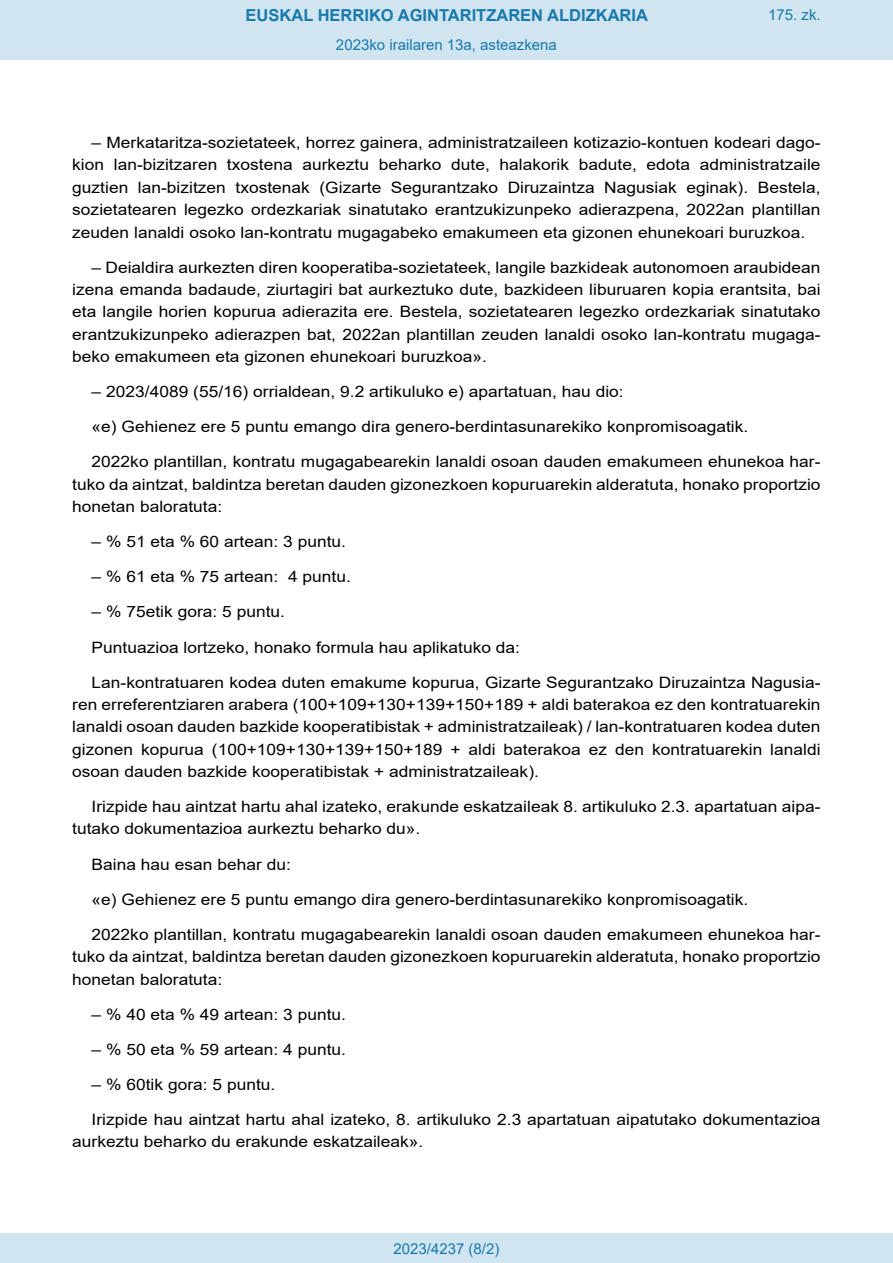
<style>
.page{position:relative;width:893px;height:1263px;background:#fff}
.page>*{position:absolute;margin:0;border:0;box-sizing:border-box;transform-origin:0 0}
.t1{font:700 16.5px "Arial";color:#1879ad}
.BOPVDetalle{font:15.6px/22.4px "Arial";color:#000;text-align:justify;scale:1.11 1}
.Paginacion_Centro{font:15px "Arial";color:#1879ad}
</style>
<div class="page">
<div style="left:0;top:0;width:893px;height:60px;background:#d0e5f0"></div>
<div style="left:0;top:1233px;width:893px;height:30px;background:#d0e5f0"></div>
<p class="t1" style="left:246px;top:3px;width:404px">EUSKAL HERRIKO AGINTARITZAREN ALDIZKARIA</p>
<p class="Paginacion_Centro" style="left:336px;top:35px;width:222px">2023ko irailaren 13a, asteazkena</p>
<p class="Paginacion_Centro" style="left:768px;top:5px;width:54px">175. zk.</p>
<p class="BOPVDetalle" style="left:72px;top:131px;width:676px;text-indent:19px">– Merkataritza-sozietateek, horrez gainera, administratzaileen kotizazio-kontuen kodeari dago&shy;kion lan-bizitzaren txostena aurkeztu beharko dute, halakorik badute, edota administratzaile guztien lan-bizitzen txostenak (Gizarte Segurantzako Diruzaintza Nagusiak eginak). Bestela, sozietatearen legezko ordezkariak sinatutako erantzukizunpeko adierazpena, 2022an plantillan zeuden lanaldi osoko lan-kontratu mugagabeko emakumeen eta gizonen ehunekoari buruzkoa.</p>
<p class="BOPVDetalle" style="left:72px;top:256px;width:676px;text-indent:19px">– Deialdira aurkezten diren kooperatiba-sozietateek, langile bazkideak autonomoen araubidean izena emanda badaude, ziurtagiri bat aurkeztuko dute, bazkideen liburuaren kopia erantsita, bai eta langile horien kopurua adierazita ere. Bestela, sozietatearen legezko ordezkariak sinatutako erantzukizunpeko adierazpen bat, 2022an plantillan zeuden lanaldi osoko lan-kontratu mugaga&shy;beko emakumeen eta gizonen ehunekoari buruzkoa».</p>
<p class="BOPVDetalle" style="left:92px;top:380px;width:481px">– 2023/4089 (55/16) orrialdean, 9.2 artikuluko e) apartatuan, hau dio:</p>
<p class="BOPVDetalle" style="left:92px;top:415px;width:593px">«e) Gehienez ere 5 puntu emango dira genero-berdintasunarekiko konpromisoagatik.</p>
<p class="BOPVDetalle" style="left:72px;top:451px;width:676px;text-indent:19px">2022ko plantillan, kontratu mugagabearekin lanaldi osoan dauden emakumeen ehunekoa har&shy;tuko da aintzat, baldintza beretan dauden gizonezkoen kopuruarekin alderatuta, honako proportzio honetan baloratuta:</p>
<p class="BOPVDetalle" style="left:92px;top:530px;width:231px">– % 51 eta % 60 artean: 3 puntu.</p>
<p class="BOPVDetalle" style="left:92px;top:565px;width:235px">– % 61 eta % 75 artean: 4 puntu.</p>
<p class="BOPVDetalle" style="left:92px;top:601px;width:176px">– % 75etik gora: 5 puntu.</p>
<p class="BOPVDetalle" style="left:92px;top:636px;width:387px">Puntuazioa lortzeko, honako formula hau aplikatuko da:</p>
<p class="BOPVDetalle" style="left:72px;top:671px;width:676px;text-indent:19px">Lan-kontratuaren kodea duten emakume kopurua, Gizarte Segurantzako Diruzaintza Nagusia&shy;ren erreferentziaren arabera (100+109+130+139+150+189 + aldi baterakoa ez den kontratuarekin lanaldi osoan dauden bazkide kooperatibistak + administratzaileak) / lan-kontratuaren kodea duten gizonen kopurua (100+109+130+139+150+189 + aldi baterakoa ez den kontratuarekin lanaldi osoan dauden bazkide kooperatibistak + administratzaileak).</p>
<p class="BOPVDetalle" style="left:72px;top:795px;width:676px;text-indent:19px">Irizpide hau aintzat hartu ahal izateko, erakunde eskatzaileak 8. artikuluko 2.3. apartatuan aipa&shy;tutako dokumentazioa aurkeztu beharko du».</p>
<p class="BOPVDetalle" style="left:92px;top:853px;width:181px">Baina hau esan behar du:</p>
<p class="BOPVDetalle" style="left:92px;top:888px;width:593px">«e) Gehienez ere 5 puntu emango dira genero-berdintasunarekiko konpromisoagatik.</p>
<p class="BOPVDetalle" style="left:72px;top:923px;width:676px;text-indent:19px">2022ko plantillan, kontratu mugagabearekin lanaldi osoan dauden emakumeen ehunekoa har&shy;tuko da aintzat, baldintza beretan dauden gizonezkoen kopuruarekin alderatuta, honako proportzio honetan baloratuta:</p>
<p class="BOPVDetalle" style="left:92px;top:1003px;width:231px">– % 40 eta % 49 artean: 3 puntu.</p>
<p class="BOPVDetalle" style="left:92px;top:1038px;width:231px">– % 50 eta % 59 artean: 4 puntu.</p>
<p class="BOPVDetalle" style="left:92px;top:1073px;width:167px">– % 60tik gora: 5 puntu.</p>
<p class="BOPVDetalle" style="left:72px;top:1108px;width:676px;text-indent:19px">Irizpide hau aintzat hartu ahal izateko, 8. artikuluko 2.3 apartatuan aipatutako dokumentazioa aurkeztu beharko du erakunde eskatzaileak».</p>
<p class="Paginacion_Centro" style="left:393px;top:1238px;width:107px">2023/4237 (8/2)</p>
</div>
